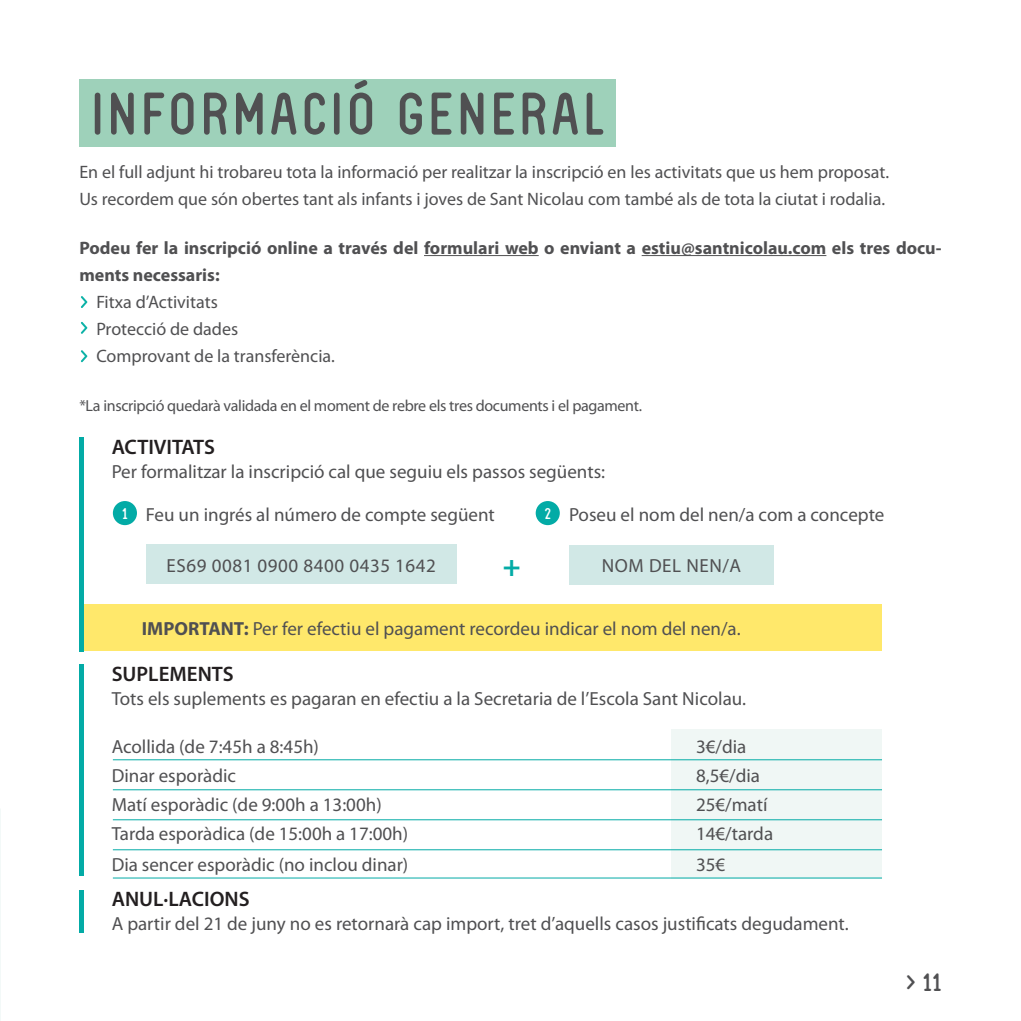
<style>
.page{position:relative;width:1021px;height:1021px;background:#fff}
.page>*{position:absolute;margin:0;border:0;box-sizing:border-box;transform-origin:0 0}
.t1{font:57.4px "FV Almelo";letter-spacing:.08em;color:#505052}
.t2{font:700 30px "Myriad Pro";color:#03aba6}
.t3{font:24px "FV Almelo";color:#505052}
.t4{font:600 21px "Myriad Pro";color:#231f20}
.t5{font:19px/29.4px "Myriad Pro";color:#505052}
.t6{font:19px "Myriad Pro";letter-spacing:.03em;color:#505052}
.t7{font:18px/27px "Myriad Pro";color:#505052}
.t8{font:700 18px/27px "Myriad Pro";color:#505052}
.t9{font:16px "Myriad Pro";letter-spacing:-.02em;color:#505052}
.t10{font:15px "FV Almelo";color:#fff}
.s1{font-weight:700}
</style>
<div class="page">
<div style="left:671px;top:729px;width:211px;height:149px;background:#f0f7f5"></div>
<div style="left:84px;top:604px;width:798px;height:47px;background:#ffe86b"></div>
<div style="left:146px;top:544px;width:310px;height:40px;background:#d1e8e6"></div>
<div style="left:569px;top:545px;width:205px;height:39px;background:#d1e8e6"></div>
<div style="left:79px;top:437px;width:5px;height:214px;background:#03aba6"></div>
<div style="left:79px;top:664px;width:5px;height:206px;background:#03aba6"></div>
<div style="left:79px;top:694px;width:5px;height:181px;background:#03aba6"></div>
<div style="left:79px;top:890px;width:5px;height:42px;background:#03aba6"></div>
<div style="left:113px;top:501px;width:24px;height:24px;background:#03aba6;border-radius:50%"></div>
<div style="left:535px;top:501px;width:25px;height:24px;background:#03aba6;border-radius:50%"></div>
<hr style="left:113px;top:759px;width:769px;height:1px;background:#03aba6">
<hr style="left:113px;top:789px;width:769px;height:1px;background:#03aba6">
<hr style="left:113px;top:819px;width:769px;height:1px;background:#03aba6">
<hr style="left:113px;top:849px;width:769px;height:1px;background:#03aba6">
<hr style="left:113px;top:877px;width:769px;height:1px;background:#03aba6">
<div style="left:79px;top:79px;width:537px;height:68px;background:#9ed1ba"></div>
<hr style="left:424px;top:255px;width:114px;height:1px;background:#505052">
<hr style="left:641px;top:255px;width:185px;height:1px;background:#505052">
<svg style="left:81px;top:296px;width:6px;height:12px"></svg>
<svg style="left:81px;top:322px;width:6px;height:12px"></svg>
<svg style="left:81px;top:350px;width:6px;height:12px"></svg>
<h1 class="t1" style="left:92px;top:80px;width:513px">INFORMACIÓ GENERAL</h1>
<p class="t7" style="left:79px;top:159px;width:811px">En el full adjunt hi trobareu tota la informació per realitzar la inscripció en les activitats que us hem proposat.<br>Us recordem que són obertes tant als infants i joves de Sant Nicolau com també als de tota la ciutat i rodalia.</p>
<p class="t8" style="left:79px;top:234px;width:863px">Podeu fer la inscripció online a través del formulari web o enviant a estiu@santnicolau.com els tres docu&shy;ments necessaris:</p>
<p class="t7" style="left:96px;top:288px;width:240px">Fitxa d’Activitats<br>Protecció de dades<br>Comprovant de la transferència.</p>
<p class="t9" style="left:79px;top:397px;width:564px">*La inscripció quedarà validada en el moment de rebre els tres documents i el pagament.</p>
<p class="t4" style="left:112px;top:435px;width:105px">ACTIVITATS</p>
<p class="t5" style="left:112px;top:457px;width:495px">Per formalitzar la inscripció cal que seguiu els passos següents:</p>
<p class="t5" style="left:146px;top:500px;width:350px">Feu un ingrés al número de compte següent</p>
<p class="t5" style="left:569px;top:500px;width:317px">Poseu el nom del nen/a com a concepte</p>
<p class="t6" style="left:167px;top:555px;width:271px">ES69 0081 0900 8400 0435 1642</p>
<p class="t6" style="left:602px;top:555px;width:141px">NOM DEL NEN/A</p>
<p class="t10" style="left:122px;top:504px;width:7px">1</p>
<p class="t10" style="left:544px;top:504px;width:8px">2</p>
<h2 class="t2" style="left:502px;top:548px;width:19px">+</h2>
<p class="t5" style="left:142px;top:614px;width:600px"><span class="s1">IMPORTANT:</span> Per fer efectiu el pagament recordeu indicar el nom del nen/a.</p>
<p class="t4" style="left:112px;top:662px;width:123px">SUPLEMENTS</p>
<p class="t5" style="left:112px;top:684px;width:636px">Tots els suplements es pagaran en efectiu a la Secretaria de l’Escola Sant Nicolau.</p>
<p class="t5" style="left:112px;top:732px;width:298px">Acollida (de 7:45h a 8:45h)<br>Dinar esporàdic<br>Matí esporàdic (de 9:00h a 13:00h)<br>Tarda esporàdica (de 15:00h a 17:00h)<br>Dia sencer esporàdic (no inclou dinar)</p>
<p class="t5" style="left:696px;top:732px;width:79px">3€/dia<br>8,5€/dia<br>25€/matí<br>14€/tarda<br>35€</p>
<p class="t4" style="left:112px;top:887px;width:139px">ANUL·LACIONS</p>
<p class="t5" style="left:112px;top:909px;width:738px">A partir del 21 de juny no es retornarà cap import, tret d’aquells casos justificats degudament.</p>
<p class="t3" style="left:906px;top:967px;width:37px">&gt; 11</p>
</div>
